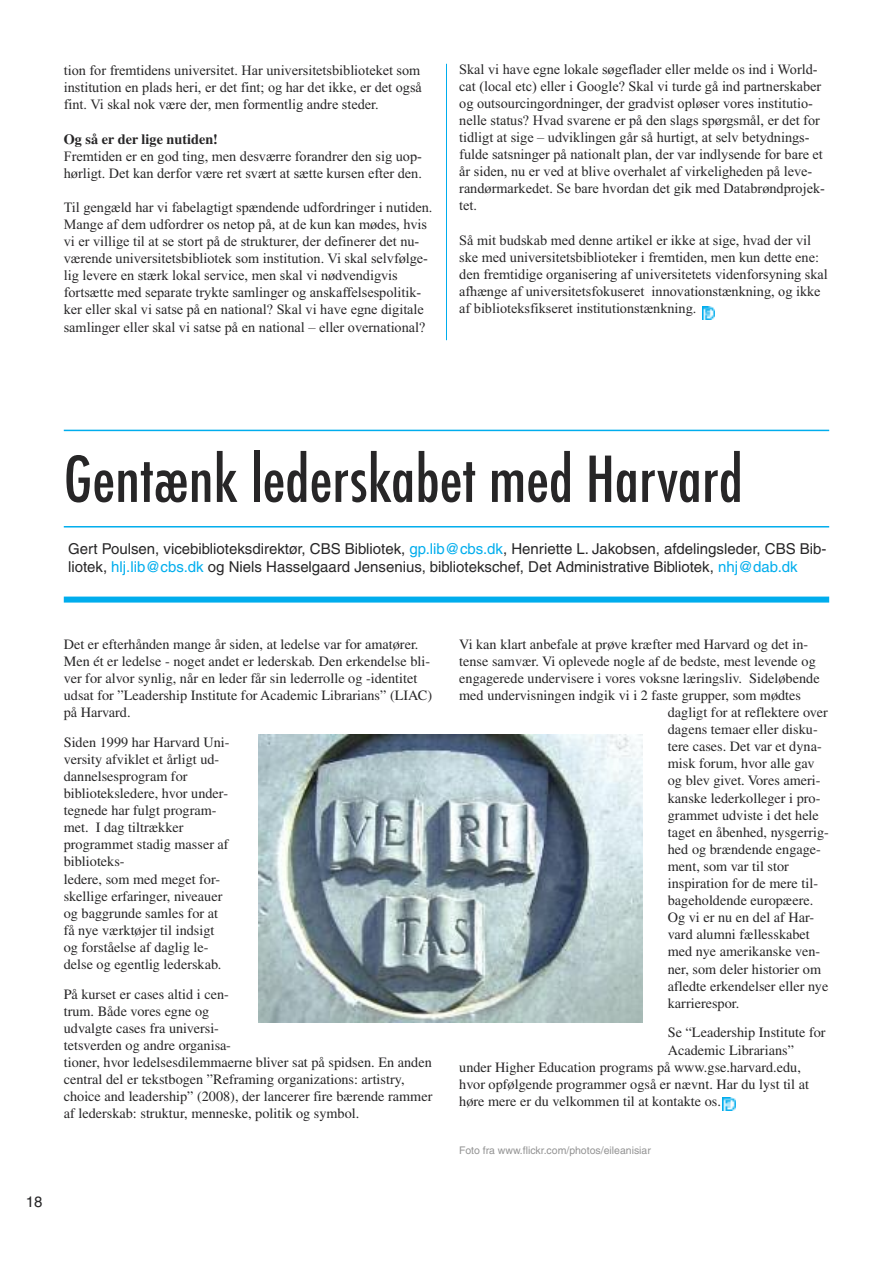
<style>
.page{position:relative;width:893px;height:1263px;background:#fff}
.page>*{position:absolute;margin:0;border:0;box-sizing:border-box;transform-origin:0 0}
.t1{font:500 condensed 61.5px "Futura";color:#272627}
.t2{font:15px/18px "Helvetica";color:#272627}
.t3{font:14.25px/17.1px "Times";color:#272627}
.t4{font:14.25px/17.1px "Times New Roman";color:#272627}
.t5{font:700 14.25px "Times";color:#272627}
.t6{font:10.5px "Helvetica";color:#939393}
.s1{color:#00aded}
</style>
<div class="page">
<hr style="left:446px;top:64px;width:1px;height:276px;background:#00aded">
<img style="left:702px;top:306px;width:13px;height:14px">
<div style="left:64px;top:597px;width:765px;height:6px;background:#00aded"></div>
<hr style="left:64px;top:526px;width:765px;height:1px;background:#00aded">
<hr style="left:64px;top:430px;width:765px;height:1px;background:#00aded">
<img style="left:723px;top:1097px;width:12px;height:14px">
<img style="left:258px;top:734px;width:384px;height:288px">
<p class="t4" style="left:64px;top:62px;width:360px;text-align:justify">tion for fremtidens universitet. Har universitetsbiblioteket som institution en plads heri, er det fint; og har det ikke, er det også fint. Vi skal nok være der, men formentlig andre steder.</p>
<p class="t5" style="left:64px;top:131px;width:156px">Og så er der lige nutiden!</p>
<p class="t4" style="left:64px;top:147px;width:360px">Fremtiden er en god ting, men desværre forandrer den sig uop&shy;hørligt. Det kan derfor være ret svært at sætte kursen efter den.</p>
<p class="t4" style="left:64px;top:198px;width:370px">Til gengæld har vi fabelagtigt spændende udfordringer i nutiden.<br>Mange af dem udfordrer os netop på, at de kun kan mødes, hvis vi er villige til at se stort på de strukturer, der definerer det nu&shy;værende universitetsbibliotek som institution. Vi skal selvfølge&shy;lig levere en stærk lokal service, men skal vi nødvendigvis fortsætte med separate trykte samlinger og anskaffelsespolitik&shy;ker eller skal vi satse på en national? Skal vi have egne digitale samlinger eller skal vi satse på en national – eller overnational?</p>
<p class="t4" style="left:459px;top:60px;width:367px">Skal vi have egne lokale søgeflader eller melde os ind i World&shy;cat (local etc) eller i Google? Skal vi turde gå ind partnerskaber og outsourcingordninger, der gradvist opløser vores institutio&shy;nelle status? Hvad svarene er på den slags spørgsmål, er det for tidligt at sige – udviklingen går så hurtigt, at selv betydnings&shy;fulde satsninger på nationalt plan, der var indlysende for bare et år siden, nu er ved at blive overhalet af virkeligheden på leve&shy;randørmarkedet. Se bare hvordan det gik med Databrøndprojek&shy;tet.</p>
<p class="t4" style="left:459px;top:231px;width:370px">Så mit budskab med denne artikel er ikke at sige, hvad der vil ske med universitetsbiblioteker i fremtiden, men kun dette ene: den fremtidige organisering af universitetets videnforsyning skal afhænge af universitetsfokuseret innovationstænkning, og ikke af biblioteksfikseret institutionstænkning.</p>
<h1 class="t1" style="left:64px;top:445px;width:681px">Gentænk lederskabet med Harvard</h1>
<p class="t2" style="left:68px;top:541px;width:760px">Gert Poulsen, vicebiblioteksdirektør, CBS Bibliotek, <span class="s1">gp.lib@cbs.dk</span>, Henriette L. Jakobsen, afdelingsleder, CBS Bib&shy;liotek, <span class="s1">hlj.lib@cbs.dk</span> og Niels Hasselgaard Jensenius, bibliotekschef, Det Administrative Bibliotek, <span class="s1">nhj@dab.dk</span></p>
<p class="t3" style="left:64px;top:637px;width:370px">Det er efterhånden mange år siden, at ledelse var for amatører.<br>Men ét er ledelse - noget andet er lederskab. Den erkendelse bli&shy;ver for alvor synlig, når en leder får sin lederrolle og -identitet udsat for ”Leadership Institute for Academic Librarians” (LIAC) på Harvard.</p>
<p class="t3" style="left:64px;top:735px;width:167px">Siden 1999 har Harvard Uni&shy;versity afviklet et årligt ud&shy;dannelsesprogram for biblioteksledere, hvor under&shy;tegnede har fulgt program&shy;met. I dag tiltrækker programmet stadig masser af biblioteks-<br>ledere, som med meget for&shy;skellige erfaringer, niveauer og baggrunde samles for at få nye værktøjer til indsigt og forståelse af daglig le&shy;delse og egentlig lederskab.</p>
<p class="t3" style="left:64px;top:987px;width:370px">På kurset er cases altid i cen-<br>trum. Både vores egne og<br>udvalgte cases fra universi-<br>tetsverden og andre organisa-<br>tioner, hvor ledelsesdilemmaerne bliver sat på spidsen. En anden central del er tekstbogen ”Reframing organizations: artistry, choice and leadership” (2008), der lancerer fire bærende rammer af lederskab: struktur, menneske, politik og symbol.</p>
<p class="t2" style="left:26px;top:1194px;width:18px">18</p>
<p class="t3" style="left:459px;top:637px;width:350px">Vi kan klart anbefale at prøve kræfter med Harvard og det in-</p>
<p class="t3" style="left:459px;top:654px;width:358px">tense samvær. Vi oplevede nogle af de bedste, mest levende og</p>
<p class="t3" style="left:459px;top:671px;width:362px">engagerede undervisere i vores voksne læringsliv. Sideløbende</p>
<p class="t3" style="left:459px;top:688px;width:343px">med undervisningen indgik vi i 2 faste grupper, som mødtes</p>
<p class="t3" style="left:668px;top:705px;width:162px">dagligt for at reflektere over</p>
<p class="t3" style="left:668px;top:722px;width:151px">dagens temaer eller disku-</p>
<p class="t3" style="left:668px;top:739px;width:155px">tere cases. Det var et dyna-</p>
<p class="t3" style="left:668px;top:756px;width:148px">misk forum, hvor alle gav</p>
<p class="t3" style="left:668px;top:773px;width:154px">og blev givet. Vores ameri-</p>
<p class="t3" style="left:668px;top:791px;width:154px">kanske lederkolleger i pro-</p>
<p class="t3" style="left:668px;top:808px;width:153px">grammet udviste i det hele</p>
<p class="t3" style="left:668px;top:825px;width:162px">taget en åbenhed, nysgerrig-</p>
<p class="t3" style="left:668px;top:842px;width:155px">hed og brændende engage-</p>
<p class="t3" style="left:668px;top:859px;width:123px">ment, som var til stor</p>
<p class="t3" style="left:668px;top:876px;width:152px">inspiration for de mere til-</p>
<p class="t3" style="left:668px;top:893px;width:147px">bageholdende europæere.</p>
<p class="t3" style="left:668px;top:910px;width:148px">Og vi er nu en del af Har-</p>
<p class="t3" style="left:668px;top:927px;width:144px">vard alumni fællesskabet</p>
<p class="t3" style="left:668px;top:944px;width:154px">med nye amerikanske ven-</p>
<p class="t3" style="left:668px;top:962px;width:155px">ner, som deler historier om</p>
<p class="t3" style="left:668px;top:979px;width:162px">afledte erkendelser eller nye</p>
<p class="t3" style="left:668px;top:996px;width:73px">karrierespor.</p>
<p class="t3" style="left:668px;top:1025px;width:159px">Se “Leadership Institute for</p>
<p class="t3" style="left:668px;top:1043px;width:128px">Academic Librarians”</p>
<p class="t3" style="left:459px;top:1060px;width:343px">under Higher Education programs på www.gse.harvard.edu,</p>
<p class="t3" style="left:459px;top:1077px;width:351px">hvor opfølgende programmer også er nævnt. Har du lyst til at</p>
<p class="t3" style="left:459px;top:1094px;width:263px">høre mere er du velkommen til at kontakte os.</p>
<p class="t6" style="left:459px;top:1146px;width:193px">Foto fra www.flickr.com/photos/eileanisiar</p>
</div>
